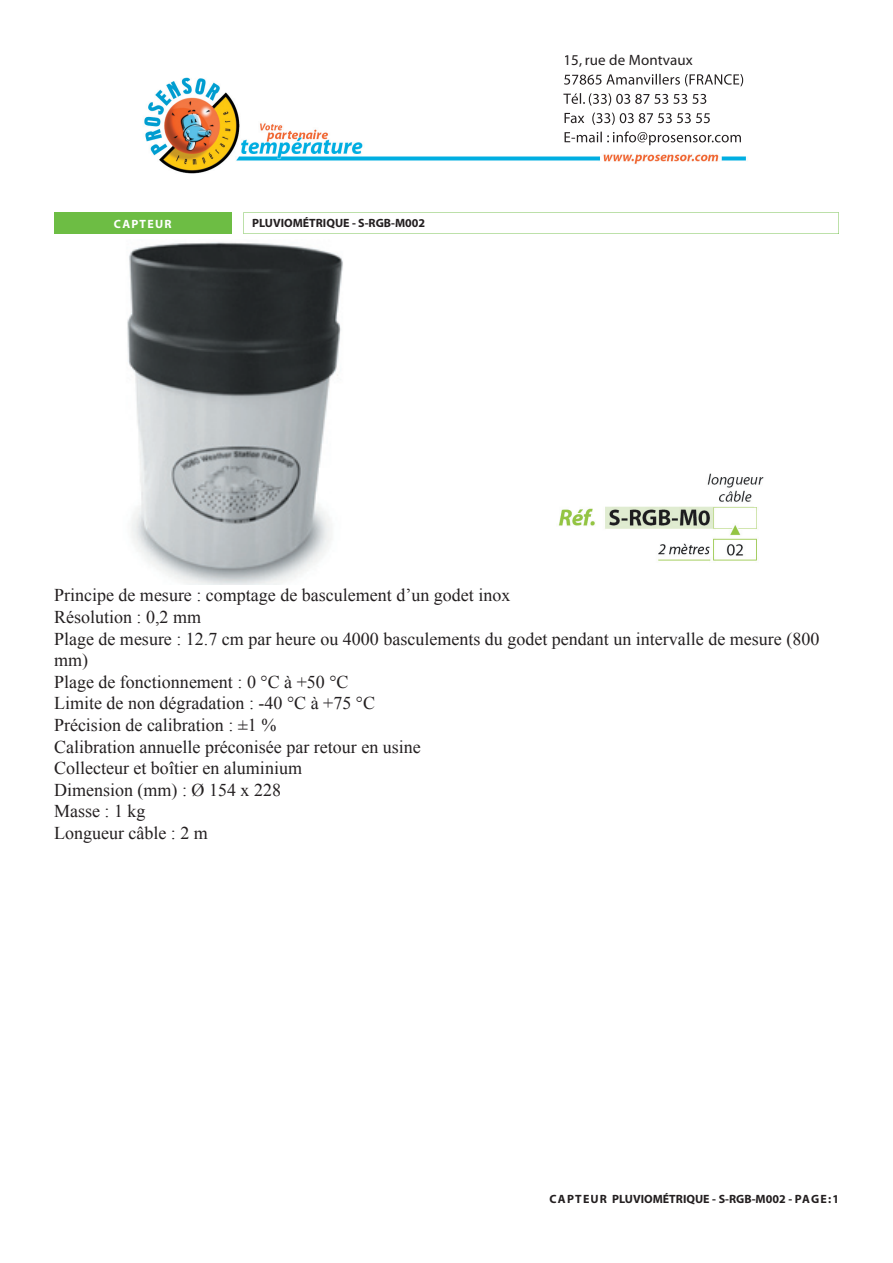
<style>
.page{position:relative;width:893px;height:1263px;background:#fff}
.page>*{position:absolute;margin:0;border:0;box-sizing:border-box;transform-origin:0 0}
.t1{font:18px/21.6px "Times New Roman";color:#231f20}
.t2{font:15px "Myriad";letter-spacing:.01em;color:#231f20}
.t3{font:700 12px "Myriad";color:#231f20}
.t4{font:700 12px "Myriad";letter-spacing:.1em;color:#fff}
</style>
<div class="page">
<img style="left:144px;top:73px;width:602px;height:101px">
<img style="left:564px;top:74px;width:179px;height:12px">
<img style="left:563px;top:93px;width:143px;height:13px">
<img style="left:565px;top:113px;width:145px;height:12px">
<img style="left:565px;top:131px;width:176px;height:14px">
<div style="left:54px;top:212px;width:177px;height:22px;background:#6dbd44"></div>
<svg style="left:243px;top:212px;width:596px;height:22px"></svg>
<img style="left:127px;top:242px;width:216px;height:343px">
<img style="left:558px;top:473px;width:206px;height:88px">
<p class="t4" style="left:114px;top:217px;width:59px">CAPTEUR</p>
<p class="t3" style="left:252px;top:217px;width:174px">PLUVIOMÉTRIQUE - S-RGB-M002</p>
<p class="t2" style="left:563px;top:53px;width:131px">15, rue de Montvaux</p>
<p class="t1" style="left:54px;top:584px;width:767px">Principe de mesure : comptage de basculement d’un godet inox<br>Résolution : 0,2 mm<br>Plage de mesure : 12.7 cm par heure ou 4000 basculements du godet pendant un intervalle de mesure (800 mm)<br>Plage de fonctionnement : 0 °C à +50 °C<br>Limite de non dégradation : -40 °C à +75 °C<br>Précision de calibration : ±1 %<br>Calibration annuelle préconisée par retour en usine<br>Collecteur et boîtier en aluminium<br>Dimension (mm) : Ø 154 x 228<br>Masse : 1 kg<br>Longueur câble : 2 m</p>
<p class="t3" style="left:549px;top:1193px;width:291px">C APTEUR PLUVIOMÉTRIQUE - S-RGB-M002 - PAGE:1</p>
</div>
